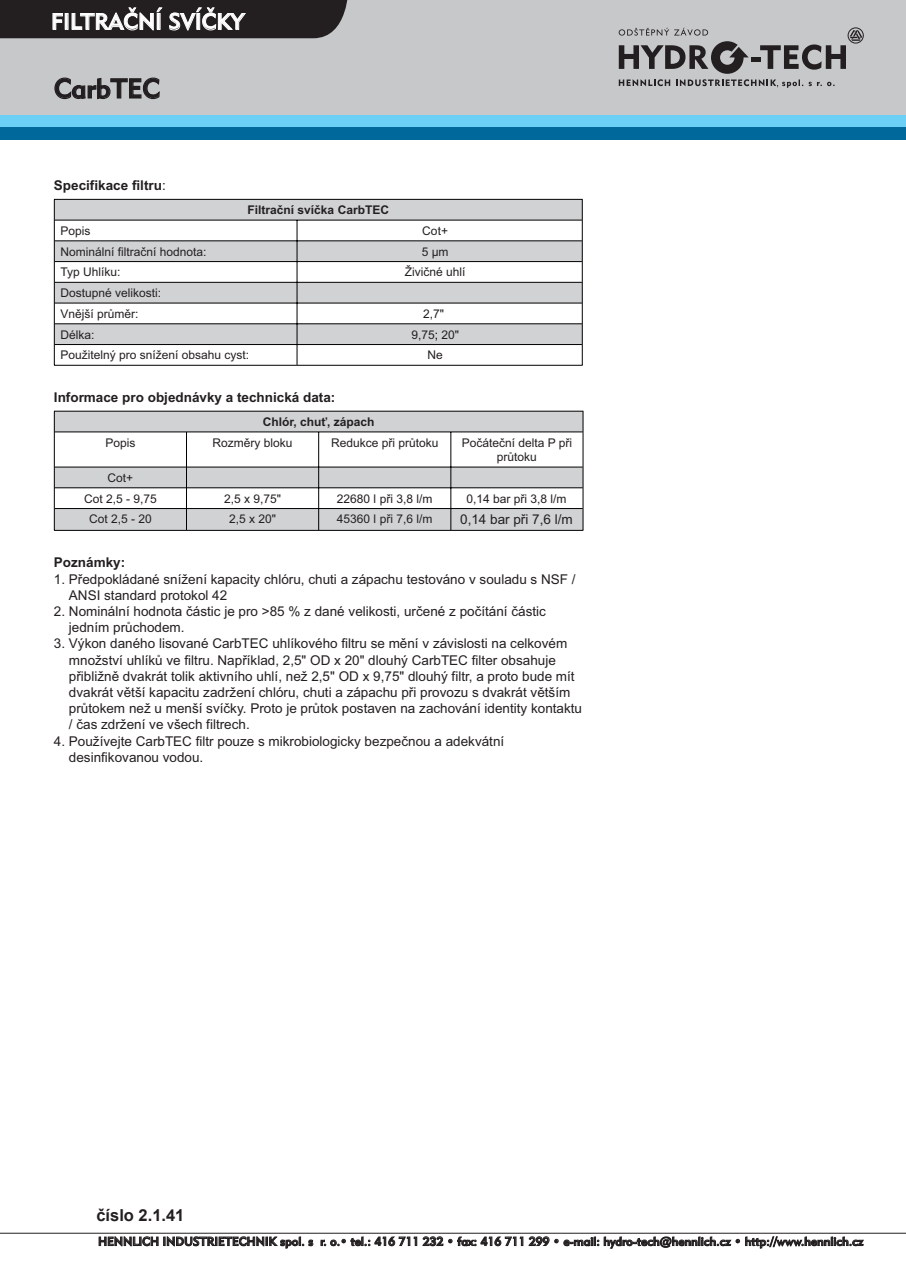
<style>
.page{position:relative;width:906px;height:1263px;background:#fff}
.page>*{position:absolute;margin:0;border:0;box-sizing:border-box;transform-origin:0 0}
.t1{font:27px "Geometric 415 CE Medium A";color:#231f20}
.t2{font:22.5px "Geometric 415 CE Medium A";color:#fff}
.t3{font:700 16.5px "Arial";color:#231f20}
.t4{font:13.5px/16.2px "Arial";color:#231f20}
.t5{font:700 13.5px "Arial";color:#231f20}
.t6{font:12px/20.7px "Arial";color:#231f20;text-align:center}
.t7{font:12px "Geometric 415 CE Medium A";color:#231f20}
.t8{font:700 12px "Arial";color:#231f20}
.s1{font-weight:400}
.s2{color:#000}
</style>
<div class="page">
<div style="left:0;top:0;width:906px;height:115px;background:#c7c8ca"></div>
<div style="left:0;top:115px;width:906px;height:13px;background:#6bcff6"></div>
<div style="left:0;top:128px;width:906px;height:12px;background:#00689a"></div>
<div style="left:848px;top:28px;width:15px;height:15px;border:1px solid #231f20;border-radius:50%"></div>
<svg style="left:618px;top:28px;width:244px;height:60px"></svg>
<svg style="left:99px;top:1236px;width:214px;height:13px"></svg>
<svg style="left:320px;top:1236px;width:544px;height:13px"></svg>
<hr style="left:0;top:1233px;width:906px;height:1px;background:#231f20">
<svg style="left:0;top:0;width:348px;height:38px;background:#343132"></svg>
<svg style="left:54px;top:77px;width:106px;height:23px"></svg>
<svg style="left:55px;top:200px;width:527px;height:144px;fill:#d1d2d4"></svg>
<hr style="left:54px;top:199px;width:243px;height:1px;background:#000">
<hr style="left:297px;top:199px;width:285px;height:1px;background:#000">
<svg style="left:54px;top:200px;width:1px;height:165px"></svg>
<svg style="left:582px;top:200px;width:1px;height:165px"></svg>
<hr style="left:54px;top:365px;width:243px;height:1px;background:#000">
<hr style="left:297px;top:365px;width:285px;height:1px;background:#000">
<hr style="left:55px;top:220px;width:242px;height:1px;background:#000">
<hr style="left:297px;top:220px;width:285px;height:1px;background:#000">
<hr style="left:55px;top:241px;width:242px;height:1px;background:#000">
<hr style="left:297px;top:241px;width:285px;height:1px;background:#000">
<hr style="left:55px;top:261px;width:242px;height:1px;background:#000">
<hr style="left:297px;top:261px;width:285px;height:1px;background:#000">
<hr style="left:55px;top:282px;width:242px;height:1px;background:#000">
<hr style="left:297px;top:282px;width:285px;height:1px;background:#000">
<hr style="left:55px;top:303px;width:242px;height:1px;background:#000">
<hr style="left:297px;top:303px;width:285px;height:1px;background:#000">
<hr style="left:55px;top:324px;width:242px;height:1px;background:#000">
<hr style="left:297px;top:324px;width:285px;height:1px;background:#000">
<hr style="left:55px;top:344px;width:242px;height:1px;background:#000">
<hr style="left:297px;top:344px;width:285px;height:1px;background:#000">
<svg style="left:297px;top:221px;width:1px;height:144px"></svg>
<svg style="left:55px;top:412px;width:527px;height:118px;fill:#d1d2d4"></svg>
<hr style="left:54px;top:411px;width:132px;height:1px;background:#000">
<svg style="left:54px;top:412px;width:1px;height:20px"></svg>
<hr style="left:186px;top:411px;width:133px;height:1px;background:#000">
<hr style="left:319px;top:411px;width:132px;height:1px;background:#000">
<hr style="left:451px;top:411px;width:132px;height:1px;background:#000">
<svg style="left:582px;top:412px;width:1px;height:20px"></svg>
<hr style="left:54px;top:432px;width:1px;height:35px;background:#000">
<hr style="left:582px;top:432px;width:1px;height:35px;background:#000">
<svg style="left:54px;top:467px;width:1px;height:63px"></svg>
<svg style="left:582px;top:467px;width:1px;height:63px"></svg>
<hr style="left:54px;top:530px;width:132px;height:1px;background:#000">
<hr style="left:186px;top:530px;width:133px;height:1px;background:#000">
<hr style="left:319px;top:530px;width:132px;height:1px;background:#000">
<hr style="left:451px;top:530px;width:132px;height:1px;background:#000">
<hr style="left:55px;top:432px;width:131px;height:1px;background:#000">
<hr style="left:186px;top:432px;width:133px;height:1px;background:#000">
<hr style="left:186px;top:432px;width:1px;height:35px;background:#000">
<hr style="left:319px;top:432px;width:132px;height:1px;background:#000">
<hr style="left:318px;top:432px;width:1px;height:35px;background:#000">
<hr style="left:451px;top:432px;width:131px;height:1px;background:#000">
<hr style="left:450px;top:432px;width:1px;height:35px;background:#000">
<hr style="left:55px;top:467px;width:131px;height:1px;background:#000">
<hr style="left:186px;top:467px;width:133px;height:1px;background:#000">
<hr style="left:319px;top:467px;width:132px;height:1px;background:#000">
<hr style="left:451px;top:467px;width:131px;height:1px;background:#000">
<hr style="left:55px;top:487px;width:131px;height:1px;background:#000">
<hr style="left:186px;top:487px;width:133px;height:1px;background:#000">
<hr style="left:319px;top:487px;width:132px;height:1px;background:#000">
<hr style="left:451px;top:487px;width:131px;height:1px;background:#000">
<hr style="left:55px;top:508px;width:131px;height:1px;background:#000">
<hr style="left:186px;top:508px;width:133px;height:1px;background:#000">
<svg style="left:186px;top:468px;width:1px;height:62px"></svg>
<hr style="left:319px;top:508px;width:132px;height:1px;background:#000">
<svg style="left:318px;top:468px;width:1px;height:62px"></svg>
<hr style="left:451px;top:508px;width:131px;height:1px;background:#000">
<svg style="left:450px;top:468px;width:1px;height:62px"></svg>
<h2 class="t2" style="left:51px;top:8px;width:195px">FILTRAČNÍ SVÍČKY</h2>
<p class="t1" style="left:54px;top:72px;width:107px">CarbTEC</p>
<p class="t5" style="left:54px;top:177px;width:113px">Specifikace filtru<span class="s1">:</span></p>
<p class="t8" style="left:248px;top:202px;width:143px">Filtrační svíčka CarbTEC</p>
<p class="t6" style="left:60px;top:220px;width:32px">Popis</p>
<p class="t6" style="left:422px;top:220px;width:27px">Cot+</p>
<p class="t6" style="left:60px;top:241px;width:148px">Nominální filtrační hodnota:</p>
<p class="t6" style="left:422px;top:241px;width:28px">5 µm</p>
<p class="t6" style="left:60px;top:262px;width:62px">Typ Uhlíku:</p>
<p class="t6" style="left:405px;top:262px;width:62px">Živičné uhlí</p>
<p class="t6" style="left:60px;top:283px;width:102px;text-align:left">Dostupné velikosti:<br>Vnější průměr:</p>
<p class="t6" style="left:423px;top:303px;width:22px">2,7"</p>
<p class="t6" style="left:60px;top:324px;width:36px">Délka:</p>
<p class="t6" style="left:411px;top:324px;width:49px">9,75<span class="s2">;</span> 20"</p>
<p class="t6" style="left:60px;top:345px;width:190px">Použitelný pro snížení obsahu cyst:</p>
<p class="t6" style="left:427px;top:345px;width:17px">Ne</p>
<p class="t5" style="left:54px;top:389px;width:283px">Informace pro objednávky a technická data:</p>
<p class="t8" style="left:263px;top:414px;width:113px">Chlór, chuť, zápach</p>
<p class="t6" style="left:105px;top:432px;width:32px">Popis</p>
<p class="t6" style="left:212px;top:432px;width:82px">Rozměry bloku</p>
<p class="t6" style="left:331px;top:432px;width:109px">Redukce při průtoku</p>
<p class="t6" style="left:462px;top:435px;width:112px;line-height:14.4px">Počáteční delta P při průtoku</p>
<p class="t6" style="left:84px;top:467px;width:74px">Cot+<br>Cot 2,5 - 9,75</p>
<p class="t6" style="left:224px;top:488px;width:58px">2,5 x 9,75"</p>
<p class="t6" style="left:337px;top:488px;width:97px">22680 l při 3,8 l/m</p>
<p class="t6" style="left:466px;top:488px;width:102px">0,14 bar při 3,8 l/m</p>
<p class="t6" style="left:89px;top:509px;width:64px">Cot 2,5 - 20</p>
<p class="t6" style="left:229px;top:509px;width:48px">2,5 x 20"</p>
<p class="t6" style="left:337px;top:509px;width:97px">45360 l při 7,6 l/m</p>
<p class="t4" style="left:460px;top:512px;width:114px">0,14 bar při 7,6 l/m</p>
<p class="t5" style="left:54px;top:554px;width:73px">Poznámky:</p>
<p class="t4" style="left:69px;top:571px;width:508px;text-indent:-15px">1. Předpokládané snížení kapacity chlóru, chuti a zápachu testováno v souladu s NSF /<br>ANSI standard protokol 42</p>
<p class="t4" style="left:69px;top:603px;width:478px;text-indent:-15px">2. Nominální hodnota částic je pro &gt;85 % z dané velikosti, určené z počítání částic jedním průchodem.</p>
<p class="t4" style="left:69px;top:636px;width:514px;text-indent:-15px">3. Výkon daného lisované CarbTEC uhlíkového filtru se mění v závislosti na celkovém množství uhlíků ve filtru. Například, 2,5" OD x 20" dlouhý CarbTEC filter obsahuje přibližně dvakrát tolik aktivního uhlí, než 2,5" OD x 9,75" dlouhý filtr, a proto bude mít dvakrát větší kapacitu zadržení chlóru, chuti a zápachu při provozu s dvakrát větším průtokem než u menší svíčky. Proto je průtok postaven na zachování identity kontaktu / čas zdržení ve všech filtrech.</p>
<p class="t4" style="left:69px;top:733px;width:437px;text-indent:-15px">4. Používejte CarbTEC filtr pouze s mikrobiologicky bezpečnou a adekvátní desinfikovanou vodou.</p>
<p class="t3" style="left:96px;top:1204px;width:90px">číslo 2.1.41</p>
<p class="t7" style="left:98px;top:1234px;width:767px">HENNLICH INDUSTRIETECHNIK spol. s r. o.• tel.: 416 711 232 • fax: 416 711 299 • e-mail: hydro-tech@hennlich.cz • http://www.hennlich.cz</p>
</div>
